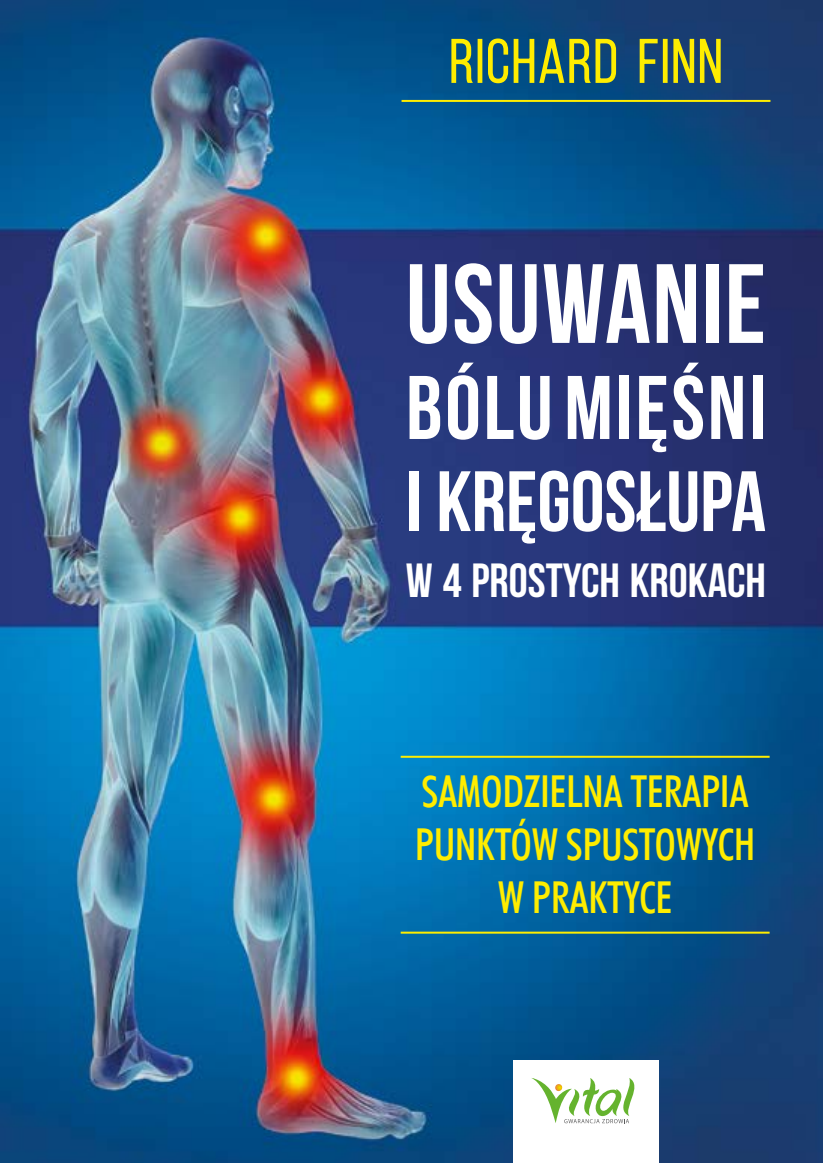
<style>
.page{position:relative;width:823px;height:1163px;background:#fff}
.page>*{position:absolute;margin:0;border:0;box-sizing:border-box;transform-origin:0 0}
.t1{font:700 112.4px "Bebas Neue";letter-spacing:.015em;color:#fff}
.t2{font:700 90px "Bebas Neue";letter-spacing:.03em;color:#fff}
.t3{font:700 85.4px "Bebas Neue";color:#fff}
.t4{font:60px "Bebas Neue";letter-spacing:.05em;color:#ffed00}
.t5{font:700 47.8px "Bebas Neue";color:#fff}
.t6{font:44px/52.8px "Futura Md Cn EU";letter-spacing:-.01em;color:#ffed00;text-align:center}
</style>
<div class="page">
<img style="left:0;top:0;width:822px;height:1162px">
<div style="left:513px;top:1060px;width:145px;height:102px;background:#fff"></div>
<svg style="left:531px;top:1078px;width:103px;height:45px"></svg>
<svg style="left:450px;top:38px;width:24px;height:46px"></svg>
<div style="left:477px;top:39px;width:5px;height:44px;border:2px solid #ffed00"></div>
<svg style="left:486px;top:37px;width:130px;height:47px;background:#557e56"></svg>
<svg style="left:638px;top:38px;width:20px;height:46px"></svg>
<div style="left:662px;top:39px;width:5px;height:44px;border:2px solid #ffed00"></div>
<svg style="left:672px;top:38px;width:49px;height:49px;background:#748545"></svg>
<hr style="left:401px;top:100px;width:369px;height:2px;background:#ffed00">
<hr style="left:400px;top:755px;width:369px;height:2px;background:#ffed00">
<hr style="left:400px;top:931px;width:369px;height:2px;background:#ffed00">
<h3 class="t4" style="left:449px;top:29px;width:273px">RICHARD FINN</h3>
<h1 class="t1" style="left:405px;top:242px;width:361px">USUWANIE</h1>
<h2 class="t2" style="left:405px;top:358px;width:361px">BÓLU MIĘŚNI</h2>
<h3 class="t3" style="left:405px;top:454px;width:361px">I KRĘGOSŁUPA</h3>
<p class="t5" style="left:405px;top:554px;width:361px">W 4 PROSTYCH KROKACH</p>
<p class="t6" style="left:414px;top:766px;width:342px">SAMODZIELNA TERAPIA<br>PUNKTÓW SPUSTOWYCH<br>W PRAKTYCE</p>
</div>
